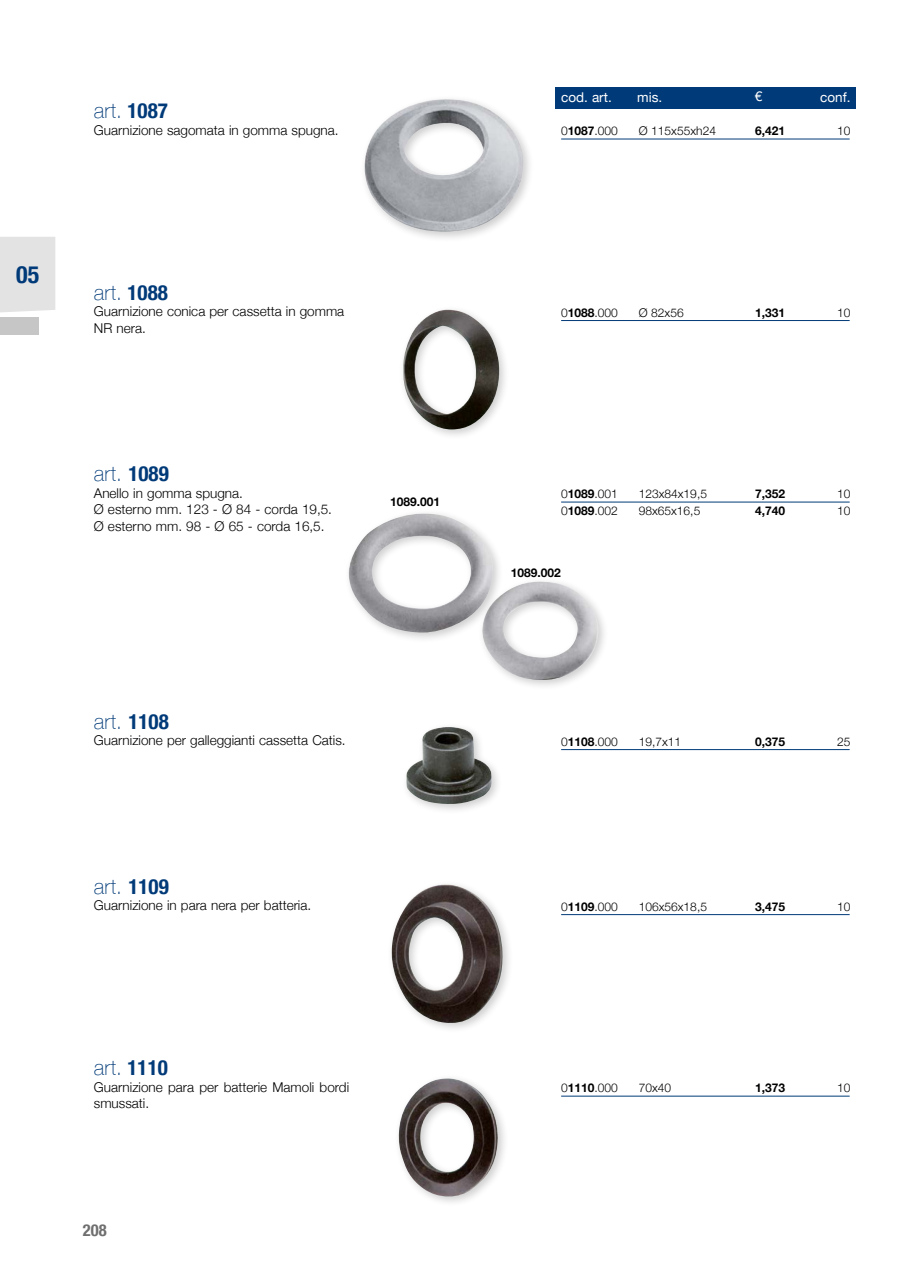
<style>
.page{position:relative;width:915px;height:1263px;background:#fff}
.page>*{position:absolute;margin:0;border:0;box-sizing:border-box;transform-origin:0 0}
.t1{font:700 condensed 24px "Helvetica Neue";color:#003a78}
.codici_articolo{font:100 21px "Helvetica Neue";letter-spacing:.015em;color:#003a78}
.t2{font:700 condensed 16.5px "Helvetica Neue";color:#706f6f}
.t3{font:300 13.5px/16.5px "Helvetica Neue";color:#000}
.t4{font:13.5px "Helvetica Neue";color:#fff}
.filetto{font:300 12px "Helvetica Neue";color:#000}
.filetto-2{font:700 12px "Helvetica Neue";color:#000}
.s1{font-weight:700;font-stretch:condensed}
.s2{font-weight:700}
</style>
<div class="page">
<div style="left:555px;top:87px;width:300px;height:21px;background:#003a78"></div>
<hr style="left:561px;top:139px;width:288px;height:1px;background:#003a78">
<hr style="left:561px;top:320px;width:288px;height:1px;background:#003a78">
<hr style="left:561px;top:502px;width:288px;height:1px;background:#003a78">
<hr style="left:561px;top:749px;width:288px;height:1px;background:#003a78">
<hr style="left:561px;top:914px;width:288px;height:1px;background:#003a78">
<hr style="left:561px;top:1096px;width:288px;height:1px;background:#003a78">
<div style="left:359px;top:94px;width:175px;height:149px;background:#000;opacity:.2"></div>
<img style="left:360px;top:99px;width:165px;height:133px">
<div style="left:398px;top:304px;width:112px;height:136px;background:#000;opacity:.2"></div>
<img style="left:402px;top:310px;width:99px;height:120px">
<div style="left:401px;top:722px;width:101px;height:93px;background:#000;opacity:.2"></div>
<img style="left:406px;top:727px;width:85px;height:78px">
<div style="left:386px;top:879px;width:127px;height:155px;background:#000;opacity:.2"></div>
<img style="left:391px;top:884px;width:111px;height:142px">
<div style="left:343px;top:509px;width:160px;height:135px;background:#000;opacity:.2"></div>
<img style="left:348px;top:514px;width:145px;height:119px">
<div style="left:477px;top:576px;width:132px;height:115px;background:#000;opacity:.2"></div>
<img style="left:482px;top:582px;width:116px;height:99px">
<div style="left:393px;top:1073px;width:116px;height:134px;background:#000;opacity:.2"></div>
<img style="left:397px;top:1078px;width:102px;height:121px">
<div style="left:0;top:318px;width:38px;height:17px;background:#c6c6c6"></div>
<div style="left:0;top:237px;width:55px;height:76px;background:#e4e3e4"></div>
<h1 class="t1" style="left:16px;top:254px;width:25px">05</h1>
<p class="codici_articolo" style="left:94px;top:95px;width:76px">art. <span class="s1">1087</span></p>
<p class="t3" style="left:94px;top:121px;width:246px">Guarnizione sagomata in gomma spugna.</p>
<p class="codici_articolo" style="left:94px;top:276px;width:76px">art. <span class="s1">1088</span></p>
<p class="t3" style="left:94px;top:302px;width:252px">Guarnizione conica per cassetta in gomma</p>
<p class="t3" style="left:94px;top:319px;width:53px">NR nera.</p>
<p class="codici_articolo" style="left:94px;top:458px;width:76px">art. <span class="s1">1089</span></p>
<p class="t3" style="left:94px;top:484px;width:150px">Anello in gomma spugna.</p>
<p class="t3" style="left:94px;top:500px;width:240px">Ø esterno mm. 123 - Ø 84 - corda 19,5.</p>
<p class="t3" style="left:94px;top:517px;width:232px">Ø esterno mm. 98 - Ø 65 - corda 16,5.</p>
<p class="filetto-2" style="left:390px;top:493px;width:52px">1089.001</p>
<p class="codici_articolo" style="left:94px;top:705px;width:76px">art. <span class="s1">1108</span></p>
<p class="t3" style="left:94px;top:731px;width:253px">Guarnizione per galleggianti cassetta Catis.</p>
<p class="codici_articolo" style="left:94px;top:870px;width:76px">art. <span class="s1">1109</span></p>
<p class="t3" style="left:94px;top:896px;width:219px">Guarnizione in para nera per batteria.</p>
<p class="codici_articolo" style="left:94px;top:1052px;width:76px">art. <span class="s1">1110</span></p>
<p class="t3" style="left:94px;top:1078px;width:257px">Guarnizione para per batterie Mamoli bordi smussati.</p>
<p class="t2" style="left:83px;top:1217px;width:25px">208</p>
<p class="t4" style="left:561px;top:87px;width:52px">cod. art.</p>
<p class="t4" style="left:637px;top:87px;width:27px">mis.</p>
<p class="t4" style="left:754px;top:86px;width:9px">€</p>
<p class="t4" style="left:820px;top:87px;width:32px">conf.</p>
<p class="filetto" style="left:561px;top:121px;width:58px">0<span class="s2">1087</span>.000</p>
<p class="filetto" style="left:638px;top:121px;width:79px">Ø 115x55xh24</p>
<p class="filetto-2" style="left:754px;top:122px;width:32px">6,421</p>
<p class="filetto" style="left:836px;top:121px;width:15px">10</p>
<p class="filetto" style="left:561px;top:303px;width:58px">0<span class="s2">1088</span>.000</p>
<p class="filetto" style="left:638px;top:303px;width:47px">Ø 82x56</p>
<p class="filetto-2" style="left:754px;top:303px;width:32px">1,331</p>
<p class="filetto" style="left:836px;top:303px;width:15px">10</p>
<p class="filetto" style="left:561px;top:484px;width:58px">0<span class="s2">1089</span>.001</p>
<p class="filetto" style="left:638px;top:484px;width:70px">123x84x19,5</p>
<p class="filetto-2" style="left:754px;top:485px;width:32px">7,352</p>
<p class="filetto" style="left:836px;top:484px;width:15px">10</p>
<p class="filetto" style="left:561px;top:501px;width:58px">0<span class="s2">1089</span>.002</p>
<p class="filetto" style="left:638px;top:501px;width:63px">98x65x16,5</p>
<p class="filetto-2" style="left:754px;top:501px;width:32px">4,740</p>
<p class="filetto" style="left:836px;top:501px;width:15px">10</p>
<p class="filetto-2" style="left:510px;top:563px;width:52px">1089.002</p>
<p class="filetto" style="left:561px;top:732px;width:58px">0<span class="s2">1108</span>.000</p>
<p class="filetto" style="left:638px;top:732px;width:44px">19,7x11</p>
<p class="filetto-2" style="left:754px;top:732px;width:32px">0,375</p>
<p class="filetto" style="left:836px;top:732px;width:15px">25</p>
<p class="filetto" style="left:561px;top:897px;width:58px">0<span class="s2">1109</span>.000</p>
<p class="filetto" style="left:638px;top:897px;width:70px">106x56x18,5</p>
<p class="filetto-2" style="left:754px;top:897px;width:32px">3,475</p>
<p class="filetto" style="left:836px;top:897px;width:15px">10</p>
<p class="filetto" style="left:561px;top:1078px;width:58px">0<span class="s2">1110</span>.000</p>
<p class="filetto" style="left:638px;top:1078px;width:34px">70x40</p>
<p class="filetto-2" style="left:754px;top:1079px;width:32px">1,373</p>
<p class="filetto" style="left:836px;top:1078px;width:15px">10</p>
</div>
